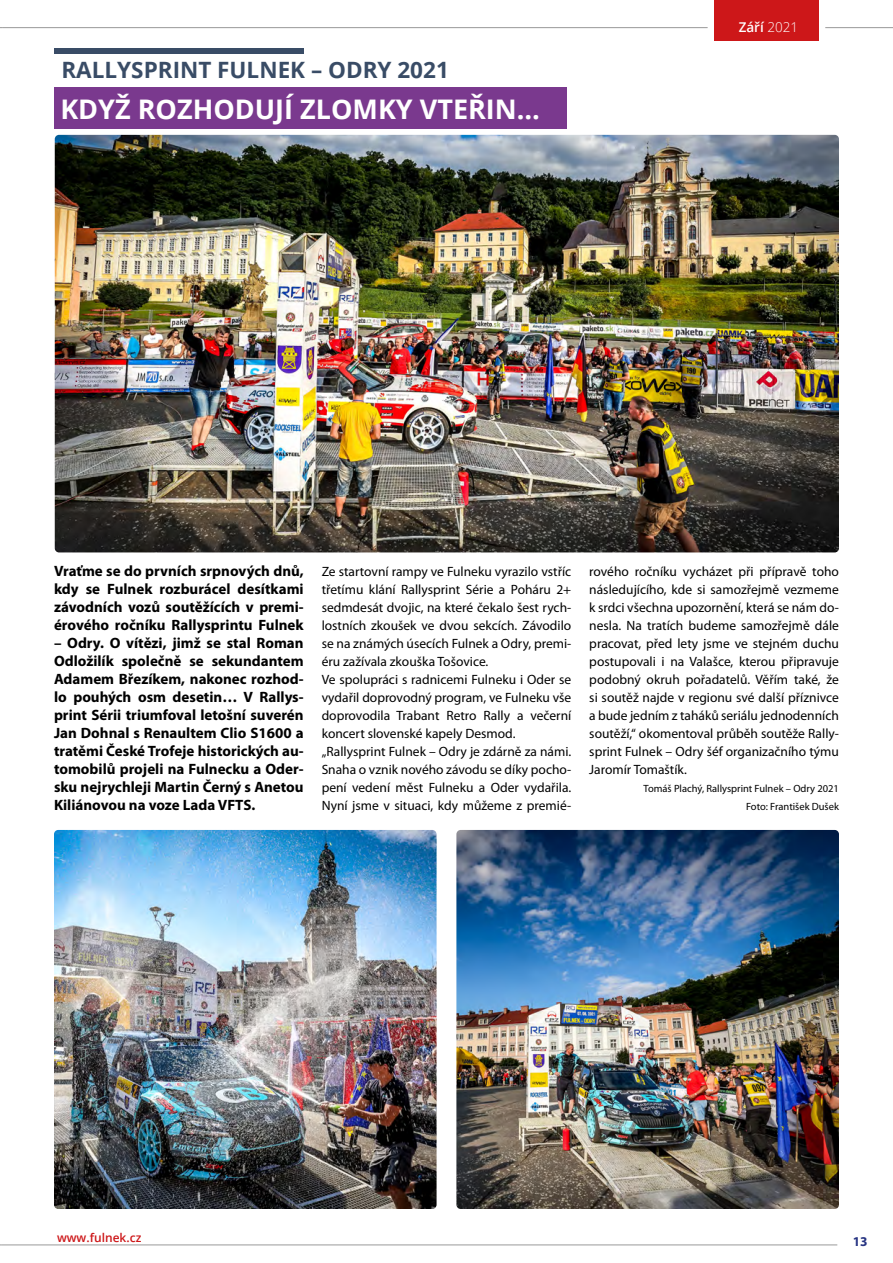
<style>
.page{position:relative;width:893px;height:1263px;background:#fff}
.page>*{position:absolute;margin:0;border:0;box-sizing:border-box;transform-origin:0 0}
.t1{font:700 27px "Open Sans";color:#fff}
.t2{font:700 22.5px "Open Sans";color:#394c66}
.t3{font:700 15px/18px "Myriad Pro";color:#000;text-align:justify}
.t4{font:13.5px/18px "Myriad Pro";color:#000}
.t5{font:600 13.5px "Open Sans";color:#fff}
.t6{font:700 13.5px "Myriad Pro";color:#283583}
.t7{font:600 12px "Open Sans";color:#cd1719}
.t8{font:10.5px/18px "Myriad Pro";color:#000;text-align:right}
.s1{font-weight:300}
</style>
<div class="page">
<div style="left:714px;top:0;width:105px;height:40px;background:#cd1719"></div>
<hr style="left:3px;top:27px;width:705px;height:1px;background:#000">
<hr style="left:2px;top:1244px;width:835px;height:1px;background:#000">
<hr style="left:825px;top:27px;width:68px;height:1px;background:#000">
<div style="left:54px;top:49px;width:250px;height:5px;background:#394c66"></div>
<div style="left:54px;top:87px;width:513px;height:41px;background:#7a398e"></div>
<img style="left:55px;top:135px;width:784px;height:417px">
<img style="left:456px;top:830px;width:383px;height:379px">
<img style="left:54px;top:830px;width:383px;height:379px">
<h2 class="t2" style="left:61px;top:54px;width:389px">RALLYSPRINT FULNEK – ODRY 2021</h2>
<h1 class="t1" style="left:60px;top:90px;width:481px">KDYŽ ROZHODUJÍ ZLOMKY VTEŘIN…</h1>
<p class="t5" style="left:739px;top:18px;width:61px">Září <span class="s1">2021</span></p>
<p class="t3" style="left:54px;top:562px;width:251px">Vraťme se do prvních srpnových dnů, kdy se Fulnek rozburácel desítkami závodních vozů soutěžících v premi&shy;érového ročníku Rallysprintu Fulnek</p>
<p class="t3" style="left:54px;top:634px;width:251px">– Odry. O vítězi, jimž se stal Roman Odložilík společně se sekundantem Adamem Březíkem, nakonec rozhod&shy;lo pouhých osm desetin… V Rallys&shy;print Sérii triumfoval letošní suverén Jan Dohnal s Renaultem Clio S1600 a tratěmi České Trofeje historických au&shy;tomobilů projeli na Fulnecku a Oder&shy;sku nejrychleji Martin Černý s Anetou Kiliánovou na voze Lada VFTS.</p>
<p class="t4" style="left:322px;top:562px;width:251px">Ze startovní rampy ve Fulneku vyrazilo vstříc třetímu klání Rallysprint Série a Poháru 2+ sedmdesát dvojic, na které čekalo šest rych&shy;lostních zkoušek ve dvou sekcích. Závodilo se na známých úsecích Fulnek a Odry, premi&shy;éru zažívala zkouška Tošovice.<br>Ve spolupráci s radnicemi Fulneku i Oder se vydařil doprovodný program, ve Fulneku vše doprovodila Trabant Retro Rally a večerní koncert slovenské kapely Desmod. „Rallysprint Fulnek – Odry je zdárně za námi.<br>Snaha o vznik nového závodu se díky pocho&shy;pení vedení měst Fulneku a Oder vydařila.<br>Nyní jsme v situaci, kdy můžeme z premié-</p>
<p class="t4" style="left:589px;top:562px;width:251px;text-align:justify">rového ročníku vycházet při přípravě toho následujícího, kde si samozřejmě vezmeme k srdci všechna upozornění, která se nám do&shy;nesla. Na tratích budeme samozřejmě dále pracovat, před lety jsme ve stejném duchu postupovali i na Valašce, kterou připravuje podobný okruh pořadatelů. Věřím také, že si soutěž najde v regionu své další příznivce a bude jedním z taháků seriálu jednodenních soutěží,“ okomentoval průběh soutěže Rally&shy;sprint Fulnek – Odry šéf organizačního týmu Jaromír Tomaštík.</p>
<p class="t8" style="left:644px;top:779px;width:197px">Tomáš Plachý, Rallysprint Fulnek – Odry 2021<br>Foto: František Dušek</p>
<p class="t7" style="left:57px;top:1229px;width:86px">www.fulnek.cz</p>
<p class="t6" style="left:853px;top:1234px;width:16px">13</p>
</div>
